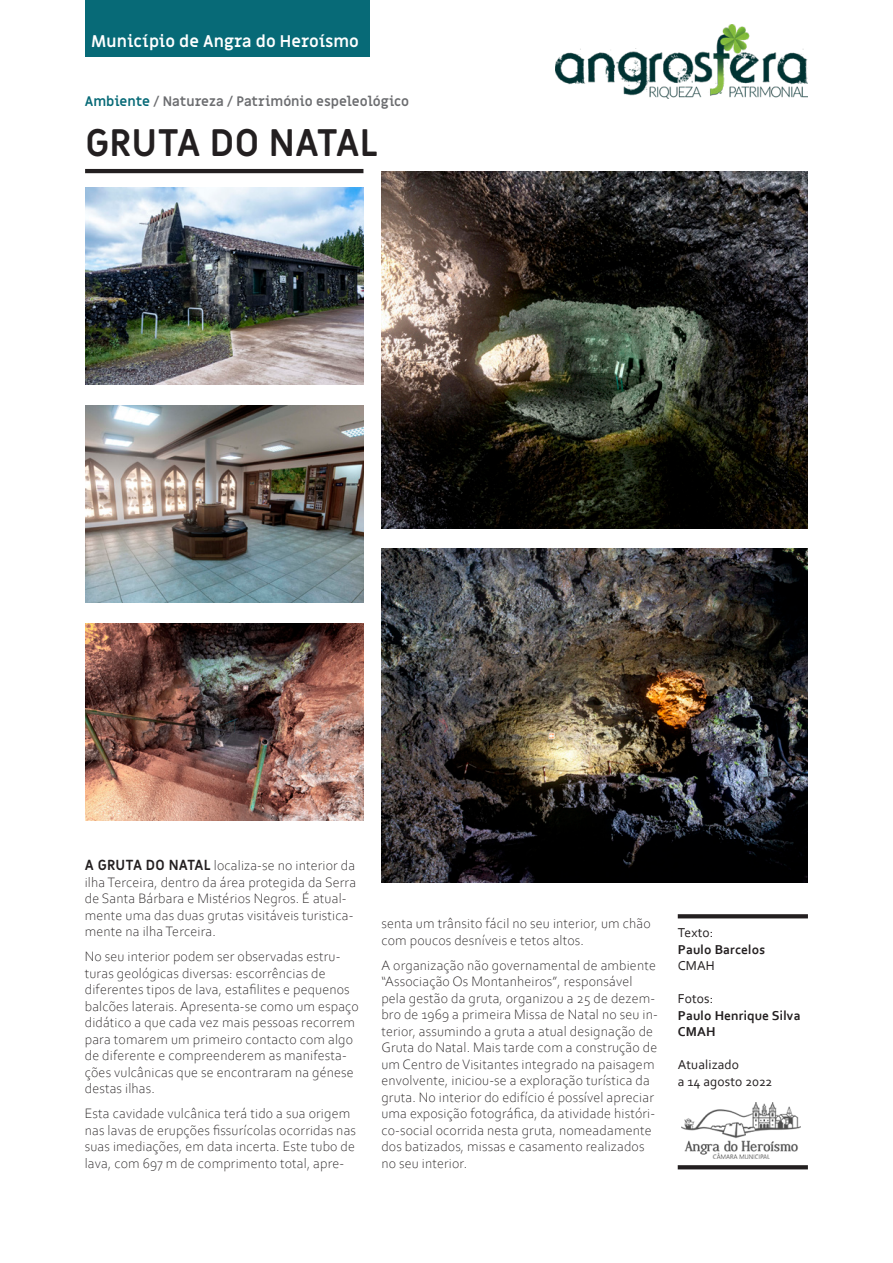
<style>
.page{position:relative;width:893px;height:1263px;background:#fff}
.page>*{position:absolute;margin:0;border:0;box-sizing:border-box;transform-origin:0 0}
.tit{font:700 37.5px "Miriam Libre";color:#231f20}
.t1{font:700 16.5px "Miriam Libre";color:#fff}
.txt{font:300 14.25px/16.5px "Corbel";letter-spacing:.01em;color:#231f20}
.ficha{font:700 13.5px/16.5px "Corbel";letter-spacing:.01em;color:#231f20}
.legenda_bold{font:700 13.5px "Miriam Libre";letter-spacing:-.005em;color:#6c6d70}
.ficha-2{font:13.5px "Corbel";letter-spacing:.01em;color:#231f20}
.s1{color:#076a77}
.s2{font-family:"Miriam Libre";font-weight:700}
.s3{font-weight:400}
</style>
<div class="page">
<img style="left:556px;top:24px;width:252px;height:74px">
<div style="left:85px;top:0;width:284px;height:57px;background:#076a77"></div>
<img style="left:682px;top:1103px;width:119px;height:56px">
<svg style="left:678px;top:1165px;width:130px;height:4px"></svg>
<svg style="left:678px;top:914px;width:130px;height:4px"></svg>
<hr style="left:85px;top:169px;width:278px;height:4px;background:#231f20">
<img style="left:381px;top:172px;width:427px;height:356px">
<img style="left:381px;top:549px;width:427px;height:333px">
<img style="left:85px;top:187px;width:278px;height:198px">
<img style="left:85px;top:405px;width:278px;height:198px">
<img style="left:85px;top:623px;width:278px;height:198px">
<p class="t1" style="left:91px;top:31px;width:269px">Município de Angra do Heroísmo</p>
<p class="legenda_bold" style="left:85px;top:93px;width:326px"><span class="s1">Ambiente</span> / Natureza / Património espeleológico</p>
<p class="tit" style="left:85px;top:120px;width:294px">GRUTA DO NATAL</p>
<p class="txt" style="left:85px;top:857px;width:273px"><span class="s2">A GRUTA DO NATAL</span> localiza-se no interior da ilha Terceira, dentro da área protegida da Serra de Santa Bárbara e Mistérios Negros. É atual&shy;mente uma das duas grutas visitáveis turistica&shy;mente na ilha Terceira.</p>
<p class="txt" style="left:85px;top:948px;width:276px">No seu interior podem ser observadas estru&shy;turas geológicas diversas: escorrências de diferentes tipos de lava, estafilites e pequenos balcões laterais. Apresenta-se como um espaço didático a que cada vez mais pessoas recorrem para tomarem um primeiro contacto com algo de diferente e compreenderem as manifesta&shy;ções vulcânicas que se encontraram na génese destas ilhas.</p>
<p class="txt" style="left:85px;top:1105px;width:273px">Esta cavidade vulcânica terá tido a sua origem nas lavas de erupções fissurícolas ocorridas nas suas imediações, em data incerta. Este tubo de lava, com 697 m de comprimento total, apre-</p>
<p class="txt" style="left:381px;top:915px;width:271px">senta um trânsito fácil no seu interior, um chão com poucos desníveis e tetos altos.</p>
<p class="txt" style="left:381px;top:956px;width:278px">A organização não governamental de ambiente “Associação Os Montanheiros”, responsável pela gestão da gruta, organizou a 25 de dezem&shy;bro de 1969 a primeira Missa de Natal no seu in&shy;terior, assumindo a gruta a atual designação de Gruta do Natal. Mais tarde com a construção de um Centro de Visitantes integrado na paisagem envolvente, iniciou-se a exploração turística da gruta. No interior do edifício é possível apreciar uma exposição fotográfica, da atividade históri&shy;co-social ocorrida nesta gruta, nomeadamente dos batizados, missas e casamento realizados no seu interior.</p>
<p class="ficha-2" style="left:678px;top:924px;width:37px">Texto:</p>
<p class="ficha" style="left:678px;top:940px;width:89px">Paulo Barcelos</p>
<p class="ficha-2" style="left:678px;top:957px;width:39px">CMAH</p>
<p class="ficha" style="left:678px;top:990px;width:124px"><span class="s3">Fotos:<br></span>Paulo Henrique Silva<br>CMAH</p>
<p class="ficha-2" style="left:678px;top:1056px;width:63px">Atualizado</p>
<p class="ficha-2" style="left:678px;top:1073px;width:96px">a 14 agosto 2022</p>
</div>
